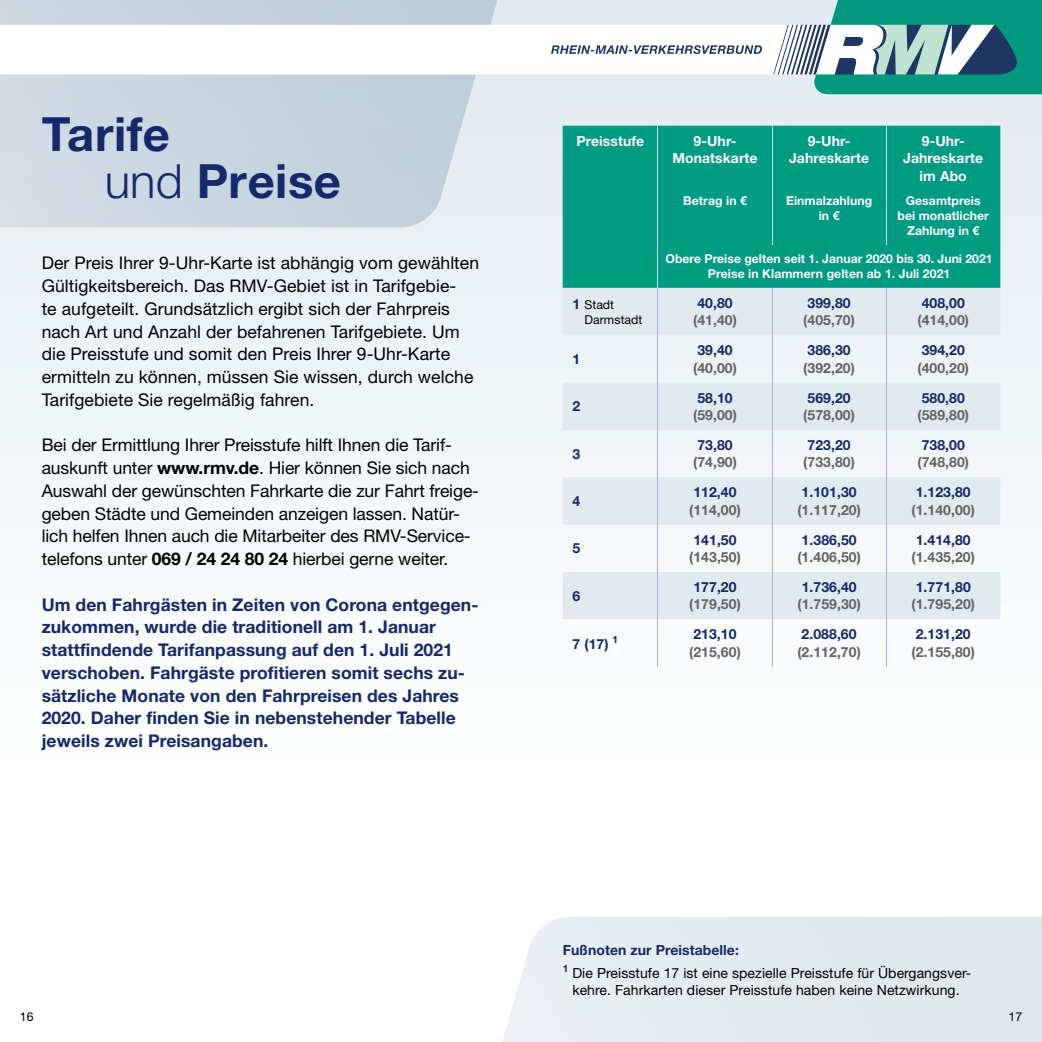
<style>
.page{position:relative;width:1042px;height:1042px;background:#fff}
.page>*{position:absolute;margin:0;border:0;box-sizing:border-box;transform-origin:0 0}
.t1{font:700 47.25px/47.2px "Helvetica Neue LT Std";letter-spacing:.01em;color:#15296b}
.t2{font:17.5px/22.8px "Helvetica Neue LT Std";letter-spacing:.005em;color:#000}
.t3{font:700 17.5px/22.8px "Helvetica Neue LT Std";letter-spacing:.005em;color:#15296b}
.t4{font:700 14px "Helvetica Neue LT Std";letter-spacing:.005em;color:#636362}
.t5{font:700 14px "Helvetica Neue LT Std";letter-spacing:.005em;color:#15296b}
.t6{font:14px/22.4px "Helvetica Neue LT Std";letter-spacing:.005em;color:#000}
.t7{font:700 14px/17.5px "Helvetica Neue LT Std";letter-spacing:.005em;color:#fff;text-align:center}
.t8{font:700 12.25px/14.7px "Helvetica Neue LT Std";letter-spacing:.005em;color:#fff;text-align:center}
.t9{font:12.25px/14.7px "Helvetica Neue LT Std";letter-spacing:.005em;color:#000}
.s1{font-weight:300}
.s2{font-weight:700}
.s3{font-weight:700;font-size:14px;color:#15296b}
.s4{font-weight:700;color:#15296b}
</style>
<div class="page">
<svg style="left:502px;top:917px;width:540px;height:125px;background:#e5eaef"></svg>
<div style="left:563px;top:126px;width:437px;height:162px;background:#009b83"></div>
<svg style="left:563px;top:288px;width:437px;height:331px;fill:#e0eaef"></svg>
<hr style="left:657px;top:126px;width:1px;height:119px;background:#c4e1da">
<hr style="left:771px;top:126px;width:1px;height:119px;background:#c4e1da">
<hr style="left:886px;top:126px;width:1px;height:119px;background:#c4e1da">
<hr style="left:657px;top:245px;width:1px;height:43px;background:#c4e1da">
<hr style="left:657px;top:288px;width:1px;height:47px;background:#aeafcf">
<hr style="left:771px;top:288px;width:1px;height:47px;background:#aeafcf">
<hr style="left:886px;top:288px;width:1px;height:47px;background:#aeafcf">
<hr style="left:657px;top:335px;width:1px;height:47px;background:#aeafcf">
<hr style="left:771px;top:335px;width:1px;height:47px;background:#aeafcf">
<hr style="left:886px;top:335px;width:1px;height:47px;background:#aeafcf">
<hr style="left:657px;top:382px;width:1px;height:48px;background:#aeafcf">
<hr style="left:771px;top:382px;width:1px;height:48px;background:#aeafcf">
<hr style="left:886px;top:382px;width:1px;height:48px;background:#aeafcf">
<hr style="left:657px;top:430px;width:1px;height:47px;background:#aeafcf">
<hr style="left:771px;top:430px;width:1px;height:47px;background:#aeafcf">
<hr style="left:886px;top:430px;width:1px;height:47px;background:#aeafcf">
<hr style="left:657px;top:477px;width:1px;height:48px;background:#aeafcf">
<hr style="left:771px;top:477px;width:1px;height:48px;background:#aeafcf">
<hr style="left:886px;top:477px;width:1px;height:48px;background:#aeafcf">
<hr style="left:657px;top:525px;width:1px;height:47px;background:#aeafcf">
<hr style="left:771px;top:525px;width:1px;height:47px;background:#aeafcf">
<hr style="left:886px;top:525px;width:1px;height:47px;background:#aeafcf">
<hr style="left:657px;top:572px;width:1px;height:47px;background:#aeafcf">
<hr style="left:771px;top:572px;width:1px;height:47px;background:#aeafcf">
<hr style="left:886px;top:572px;width:1px;height:47px;background:#aeafcf">
<hr style="left:657px;top:619px;width:1px;height:48px;background:#aeafcf">
<hr style="left:771px;top:619px;width:1px;height:48px;background:#aeafcf">
<hr style="left:886px;top:619px;width:1px;height:48px;background:#aeafcf">
<svg style="left:0;top:0;width:1042px;height:94px"></svg>
<h1 class="t1" style="left:105px;top:110px;width:238px;text-indent:-63px">Tarife<br><span class="s1">und</span> Preise</h1>
<p class="t2" style="left:42px;top:251px;width:439px">Der Preis Ihrer 9-Uhr-Karte ist abhängig vom gewählten Gültigkeitsbereich. Das RMV-Gebiet ist in Tarifgebie-<br>te aufgeteilt. Grundsätzlich ergibt sich der Fahrpreis nach Art und Anzahl der befahrenen Tarifgebiete. Um die Preisstufe und somit den Preis Ihrer 9-Uhr-Karte ermitteln zu können, müssen Sie wissen, durch welche Tarifgebiete Sie regelmäßig fahren.</p>
<p class="t2" style="left:42px;top:433px;width:439px">Bei der Ermittlung Ihrer Preisstufe hilft Ihnen die Tarif&shy;auskunft unter <span class="s2">www.rmv.de</span>. Hier können Sie sich nach Auswahl der gewünschten Fahrkarte die zur Fahrt freige&shy;geben Städte und Gemeinden anzeigen lassen. Natür&shy;lich helfen Ihnen auch die Mitarbeiter des RMV-Service&shy;telefons unter <span class="s2">069 / 24 24 80 24</span> hierbei gerne weiter.</p>
<p class="t3" style="left:42px;top:592px;width:438px">Um den Fahrgästen in Zeiten von Corona entgegen&shy;zukommen, wurde die traditionell am 1. Januar stattfindende Tarifanpassung auf den 1. Juli 2021 verschoben. Fahrgäste profitieren somit sechs zu&shy;sätzliche Monate von den Fahrpreisen des Jahres 2020. Daher finden Sie in nebenstehender Tabelle jeweils zwei Preisangaben.</p>
<p class="t7" style="left:576px;top:132px;width:69px">Preisstufe</p>
<p class="t7" style="left:672px;top:132px;width:87px">9-Uhr-<br>Monatskarte</p>
<p class="t8" style="left:683px;top:193px;width:65px">Betrag in €</p>
<p class="t7" style="left:903px;top:132px;width:82px">9-Uhr-<br>Jahreskarte im Abo</p>
<p class="t8" style="left:897px;top:193px;width:93px">Gesamtpreis bei monatlicher<br>Zahlung in €</p>
<p class="t8" style="left:665px;top:251px;width:329px">Obere Preise gelten seit 1. Januar 2020 bis 30. Juni 2021<br>Preise in Klammern gelten ab 1. Juli 2021</p>
<p class="t7" style="left:789px;top:132px;width:82px">9-Uhr-<br>Jahreskarte</p>
<p class="t8" style="left:786px;top:193px;width:88px">Einmalzahlung in €</p>
<p class="t9" style="left:584px;top:297px;width:59px;text-indent:-12px"><span class="s3">1</span> Stadt<br>Darmstadt</p>
<p class="t5" style="left:697px;top:294px;width:37px">40,80</p>
<p class="t4" style="left:693px;top:312px;width:45px">(41,40)</p>
<p class="t5" style="left:572px;top:350px;width:9px">1</p>
<p class="t5" style="left:572px;top:398px;width:9px">2</p>
<p class="t5" style="left:572px;top:445px;width:9px">3</p>
<p class="t5" style="left:572px;top:492px;width:9px">4</p>
<p class="t5" style="left:572px;top:540px;width:9px">5</p>
<p class="t5" style="left:572px;top:587px;width:9px">6</p>
<p class="t5" style="left:573px;top:635px;width:47px">7 (17) <sup>1</sup></p>
<p class="t5" style="left:697px;top:341px;width:37px">39,40</p>
<p class="t4" style="left:693px;top:359px;width:45px">(40,00)</p>
<p class="t5" style="left:697px;top:389px;width:37px">58,10</p>
<p class="t4" style="left:693px;top:406px;width:45px">(59,00)</p>
<p class="t5" style="left:697px;top:436px;width:37px">73,80</p>
<p class="t4" style="left:693px;top:454px;width:45px">(74,90)</p>
<p class="t5" style="left:693px;top:483px;width:45px">112,40</p>
<p class="t4" style="left:689px;top:501px;width:53px">(114,00)</p>
<p class="t5" style="left:693px;top:531px;width:45px">141,50</p>
<p class="t4" style="left:689px;top:548px;width:53px">(143,50)</p>
<p class="t5" style="left:693px;top:578px;width:45px">177,20</p>
<p class="t4" style="left:689px;top:596px;width:53px">(179,50)</p>
<p class="t5" style="left:693px;top:625px;width:45px">213,10</p>
<p class="t4" style="left:689px;top:643px;width:53px">(215,60)</p>
<p class="t5" style="left:807px;top:294px;width:45px">399,80</p>
<p class="t4" style="left:803px;top:312px;width:53px">(405,70)</p>
<p class="t5" style="left:921px;top:294px;width:45px">408,00</p>
<p class="t4" style="left:917px;top:312px;width:53px">(414,00)</p>
<p class="t5" style="left:807px;top:341px;width:45px">386,30</p>
<p class="t4" style="left:803px;top:359px;width:53px">(392,20)</p>
<p class="t5" style="left:921px;top:341px;width:45px">394,20</p>
<p class="t4" style="left:917px;top:359px;width:53px">(400,20)</p>
<p class="t5" style="left:807px;top:389px;width:45px">569,20</p>
<p class="t4" style="left:803px;top:406px;width:53px">(578,00)</p>
<p class="t5" style="left:921px;top:389px;width:45px">580,80</p>
<p class="t4" style="left:917px;top:406px;width:53px">(589,80)</p>
<p class="t5" style="left:807px;top:436px;width:45px">723,20</p>
<p class="t4" style="left:803px;top:454px;width:53px">(733,80)</p>
<p class="t5" style="left:921px;top:436px;width:45px">738,00</p>
<p class="t4" style="left:917px;top:454px;width:53px">(748,80)</p>
<p class="t5" style="left:801px;top:483px;width:56px">1.101,30</p>
<p class="t4" style="left:797px;top:501px;width:65px">(1.117,20)</p>
<p class="t5" style="left:916px;top:483px;width:56px">1.123,80</p>
<p class="t4" style="left:911px;top:501px;width:65px">(1.140,00)</p>
<p class="t5" style="left:801px;top:531px;width:56px">1.386,50</p>
<p class="t4" style="left:797px;top:548px;width:65px">(1.406,50)</p>
<p class="t5" style="left:916px;top:531px;width:56px">1.414,80</p>
<p class="t4" style="left:911px;top:548px;width:65px">(1.435,20)</p>
<p class="t5" style="left:801px;top:578px;width:56px">1.736,40</p>
<p class="t4" style="left:797px;top:596px;width:65px">(1.759,30)</p>
<p class="t5" style="left:916px;top:578px;width:56px">1.771,80</p>
<p class="t4" style="left:911px;top:596px;width:65px">(1.795,20)</p>
<p class="t5" style="left:801px;top:625px;width:56px">2.088,60</p>
<p class="t4" style="left:797px;top:643px;width:65px">(2.112,70)</p>
<p class="t5" style="left:916px;top:625px;width:56px">2.131,20</p>
<p class="t4" style="left:911px;top:643px;width:65px">(2.155,80)</p>
<p class="t6" style="left:563px;top:939px;width:410px"><span class="s4">Fußnoten zur Preistabelle:<br></span><sup>1</sup> Die Preisstufe 17 ist eine spezielle Preisstufe für Übergangsver-</p>
<p class="t6" style="left:572px;top:979px;width:389px">kehre. Fahrkarten dieser Preisstufe haben keine Netzwirkung.</p>
<p class="t9" style="left:20px;top:1009px;width:15px">16</p>
<p class="t9" style="left:1008px;top:1009px;width:15px">17</p>
</div>
